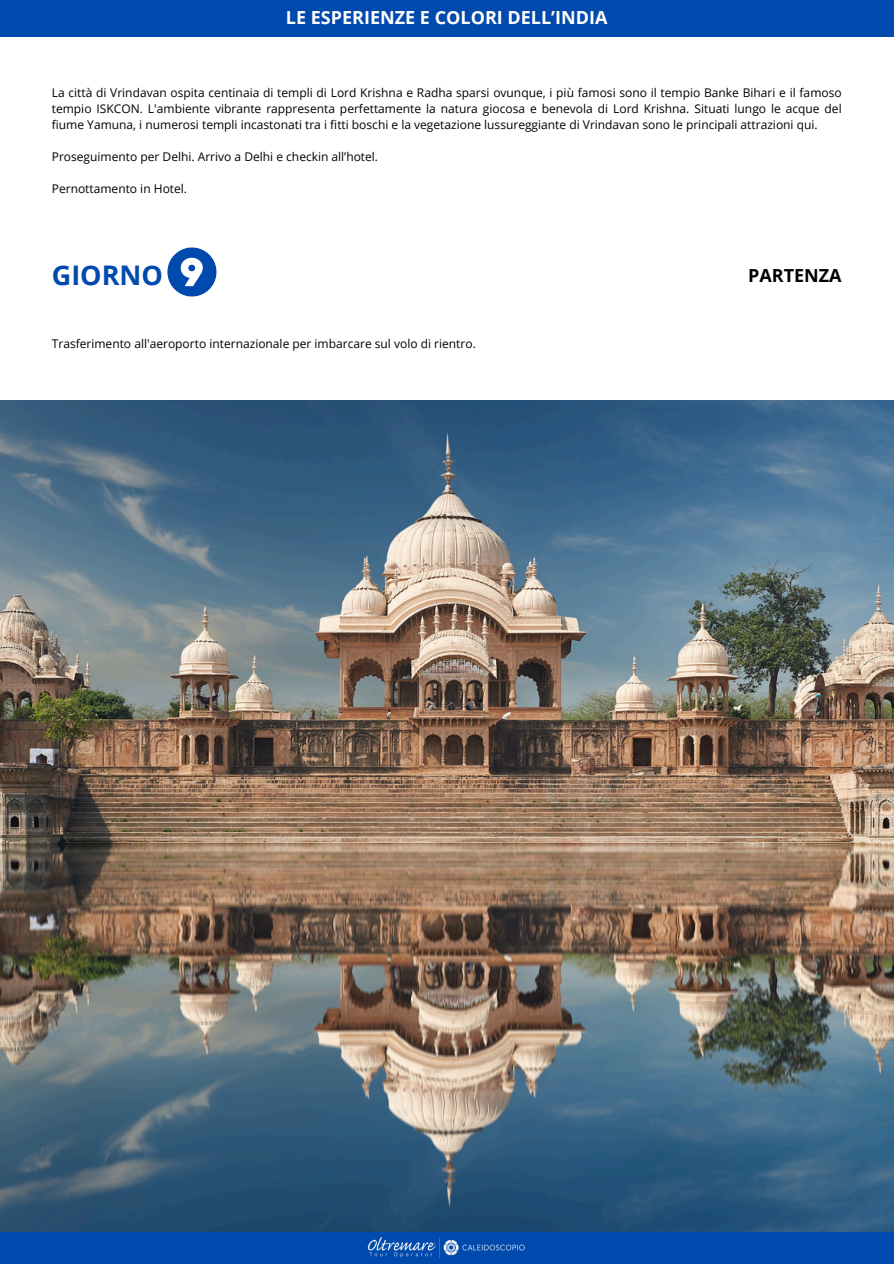
<style>
.page{position:relative;width:894px;height:1264px;background:#fff}
.page>*{position:absolute;margin:0;border:0;box-sizing:border-box;transform-origin:0 0}
.t1{font:700 27px "Open Sans";color:#004aad}
.t2{font:700 18px "Open Sans";color:#fff}
.t3{font:700 18px "Open Sans";color:#000}
.t4{font:12px/16px "Open Sans";color:#000;text-align:justify}
</style>
<div class="page">
<div style="left:0;top:0;width:893px;height:37px;background:#004aad"></div>
<div style="left:0;top:1231px;width:893px;height:32px;background:#004aad"></div>
<img style="left:367px;top:1237px;width:158px;height:21px">
<img style="left:0;top:400px;width:893px;height:831px">
<svg style="left:167px;top:247px;width:49px;height:49px"></svg>
<p class="t2" style="left:286px;top:5px;width:323px">LE ESPERIENZE E COLORI DELL’INDIA</p>
<h2 class="t4" style="left:52px;top:84px;width:791px">La città di Vrindavan ospita centinaia di templi di Lord Krishna e Radha sparsi ovunque, i più famosi sono il tempio Banke Bihari e il famoso tempio ISKCON. L'ambiente vibrante rappresenta perfettamente la natura giocosa e benevola di Lord Krishna. Situati lungo le acque del fiume Yamuna, i numerosi templi incastonati tra i fitti boschi e la vegetazione lussureggiante di Vrindavan sono le principali attrazioni qui.</h2>
<p class="t4" style="left:52px;top:148px;width:328px">Proseguimento per Delhi. Arrivo a Delhi e checkin all’hotel.</p>
<p class="t4" style="left:52px;top:180px;width:137px">Pernottamento in Hotel.</p>
<h1 class="t1" style="left:52px;top:256px;width:113px">GIORNO</h1>
<p class="t3" style="left:747px;top:262px;width:95px">PARTENZA</p>
<p class="t4" style="left:52px;top:335px;width:425px">Trasferimento all'aeroporto internazionale per imbarcare sul volo di rientro.</p>
</div>
